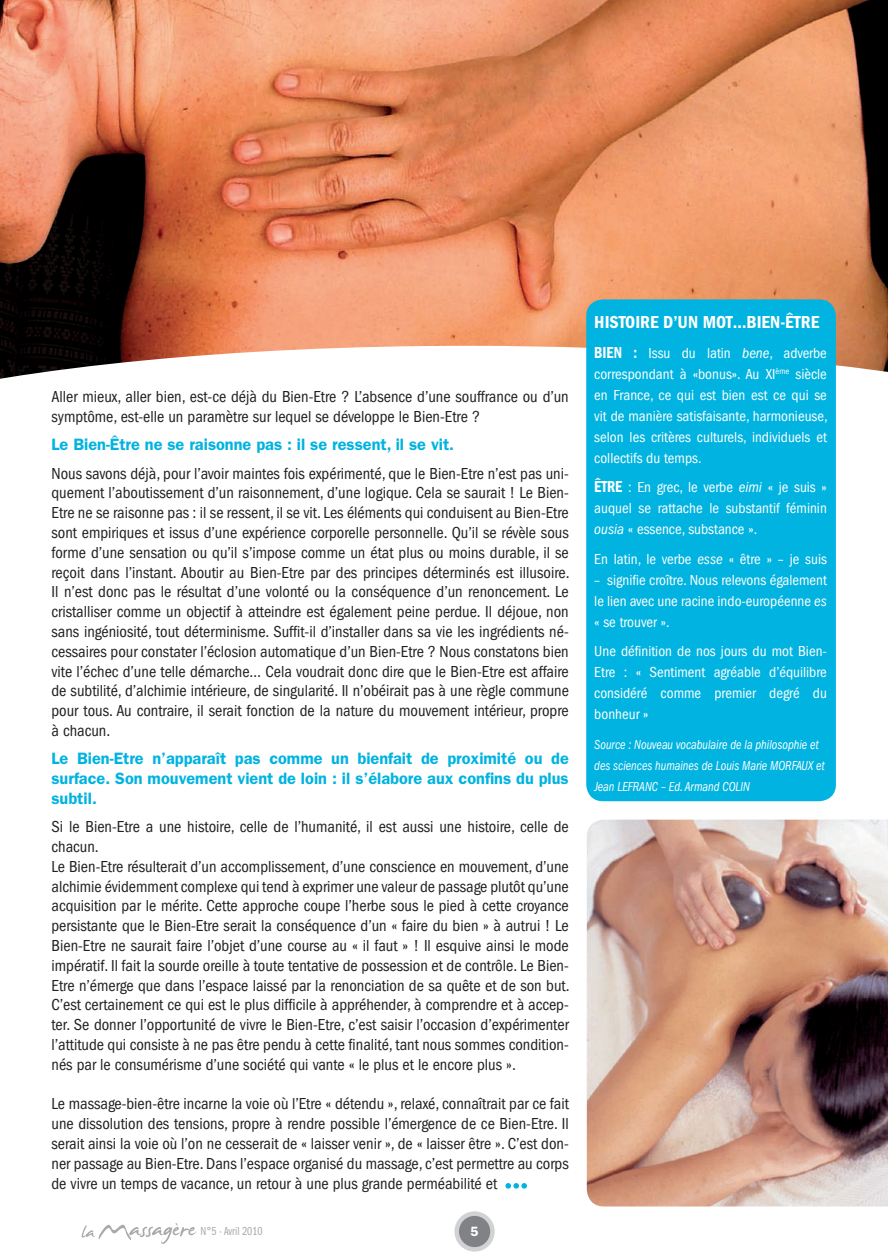
<style>
.page{position:relative;width:888px;height:1258px;background:#fff}
.page>*{position:absolute;margin:0;border:0;box-sizing:border-box;transform-origin:0 0}
.t1{font:18px "ITC Franklin Gothic Std Dm Cd";color:#fff}
.t2{font:condensed 16.5px/19.8px "ITC Franklin Gothic Std";color:#231f20}
.t3{font:600 16.5px/19.8px "ITC Franklin Gothic Std";color:#00b3e0;text-align:justify}
.t4{font:condensed 15px/21px "ITC Franklin Gothic Std";color:#fff;text-align:justify}
.t5{font:italic condensed 13.5px/21px "ITC Franklin Gothic Std";color:#fff;scale:.9 1}
.t6{font:600 13.5px "ITC Franklin Gothic Std";color:#fff}
.t7{font:12px "ITC Franklin Gothic Std Bk Cp";color:#a8a9ad}
.s1{font-family:"ITC Franklin Gothic Std Dm Cd";font-stretch:normal;font-size:16.5px}
.s2{font-style:italic}
</style>
<div class="page">
<svg style="left:457px;top:1213px;width:35px;height:36px"></svg>
<div style="left:454px;top:1211px;width:41px;height:40px;border:4px solid #d1d2d4;border-radius:50%"></div>
<svg style="left:82px;top:1223px;width:115px;height:21px"></svg>
<img style="left:0;top:0;width:888px;height:379px">
<div style="left:586px;top:299px;width:250px;height:502px;background:#00b3e0;border-radius:17px"></div>
<svg style="left:505px;top:1183px;width:22px;height:5px"></svg>
<img style="left:587px;top:820px;width:301px;height:386px">
<p class="t2" style="left:51px;top:388px;width:519px">Aller mieux, aller bien, est-ce déjà du Bien-Etre ? L’absence d’une souffrance ou d’un symptôme, est-elle un paramètre sur lequel se développe le Bien-Etre ?</p>
<p class="t3" style="left:51px;top:436px;width:404px">Le Bien-Être ne se raisonne pas : il se ressent, il se vit.</p>
<p class="t2" style="left:51px;top:464px;width:520px;text-align:justify">Nous savons déjà, pour l’avoir maintes fois expérimenté, que le Bien-Etre n’est pas uni&shy;quement l’aboutissement d’un raisonnement, d’une logique. Cela se saurait ! Le Bien-Etre ne se raisonne pas : il se ressent, il se vit. Les éléments qui conduisent au Bien-Etre sont empiriques et issus d’une expérience corporelle personnelle. Qu’il se révèle sous forme d’une sensation ou qu’il s’impose comme un état plus ou moins durable, il se reçoit dans l’instant. Aboutir au Bien-Etre par des principes déterminés est illusoire.<br>Il n’est donc pas le résultat d’une volonté ou la conséquence d’un renoncement. Le cristalliser comme un objectif à atteindre est également peine perdue. Il déjoue, non sans ingéniosité, tout déterminisme. Suffit-il d’installer dans sa vie les ingrédients né&shy;cessaires pour constater l’éclosion automatique d’un Bien-Etre ? Nous constatons bien vite l’échec d’une telle démarche… Cela voudrait donc dire que le Bien-Etre est affaire de subtilité, d’alchimie intérieure, de singularité. Il n’obéirait pas à une règle commune pour tous. Au contraire, il serait fonction de la nature du mouvement intérieur, propre à chacun.</p>
<p class="t3" style="left:51px;top:750px;width:519px">Le Bien-Etre n’apparaît pas comme un bienfait de proximité ou de surface. Son mouvement vient de loin : il s’élabore aux confins du plus subtil.</p>
<p class="t2" style="left:51px;top:818px;width:520px">Si le Bien-Etre a une histoire, celle de l’humanité, il est aussi une histoire, celle de chacun.<br>Le Bien-Etre résulterait d’un accomplissement, d’une conscience en mouvement, d’une alchimie évidemment complexe qui tend à exprimer une valeur de passage plutôt qu’une acquisition par le mérite. Cette approche coupe l’herbe sous le pied à cette croyance persistante que le Bien-Etre serait la conséquence d’un « faire du bien » à autrui ! Le Bien-Etre ne saurait faire l’objet d’une course au « il faut » ! Il esquive ainsi le mode impératif. Il fait la sourde oreille à toute tentative de possession et de contrôle. Le Bien-Etre n’émerge que dans l’espace laissé par la renonciation de sa quête et de son but.<br>C’est certainement ce qui est le plus difficile à appréhender, à comprendre et à accep&shy;ter. Se donner l’opportunité de vivre le Bien-Etre, c’est saisir l’occasion d’expérimenter l’attitude qui consiste à ne pas être pendu à cette finalité, tant nous sommes condition&shy;nés par le consumérisme d’une société qui vante « le plus et le encore plus ».</p>
<p class="t2" style="left:51px;top:1095px;width:519px;text-align:justify">Le massage-bien-être incarne la voie où l’Etre « détendu », relaxé, connaîtrait par ce fait une dissolution des tensions, propre à rendre possible l’émergence de ce Bien-Etre. Il serait ainsi la voie où l’on ne cesserait de « laisser venir », de « laisser être ». C’est don&shy;ner passage au Bien-Etre. Dans l’espace organisé du massage, c’est permettre au corps de vivre un temps de vacance, un retour à une plus grande perméabilité et</p>
<p class="t7" style="left:201px;top:1226px;width:64px">N°5 - Avril 2010</p>
<p class="t6" style="left:471px;top:1227px;width:10px">5</p>
<p class="t1" style="left:594px;top:316px;width:226px">HISTOIRE D’UN MOT…BIEN-ÊTRE</p>
<p class="t4" style="left:594px;top:344px;width:235px"><span class="s1">BIEN :</span> Issu du latin <span class="s2">bene</span>, adverbe correspondant à «bonus». Au XI<sup>ème</sup> siècle en France, ce qui est bien est ce qui se vit de manière satisfaisante, harmonieuse, selon les critères culturels, individuels et collectifs du temps.</p>
<p class="t4" style="left:594px;top:478px;width:234px"><span class="s1">ÊTRE</span> : En grec, le verbe <span class="s2">eimi</span> « je suis » auquel se rattache le substantif féminin <span class="s2">ousia</span> « essence, substance ».</p>
<p class="t4" style="left:594px;top:550px;width:234px">En latin, le verbe <span class="s2">esse</span> « être » – je suis</p>
<p class="t4" style="left:594px;top:571px;width:234px">– signifie croître. Nous relevons également le lien avec une racine indo-européenne <span class="s2">es </span>« se trouver ».</p>
<p class="t4" style="left:594px;top:642px;width:234px">Une définition de nos jours du mot Bien-Etre : « Sentiment agréable d’équilibre considéré comme premier degré du bonheur »</p>
<p class="t5" style="left:594px;top:735px;width:258px">Source : Nouveau vocabulaire de la philosophie et des sciences humaines de Louis Marie MORFAUX et<br>Jean LEFRANC – Ed. Armand COLIN</p>
</div>
